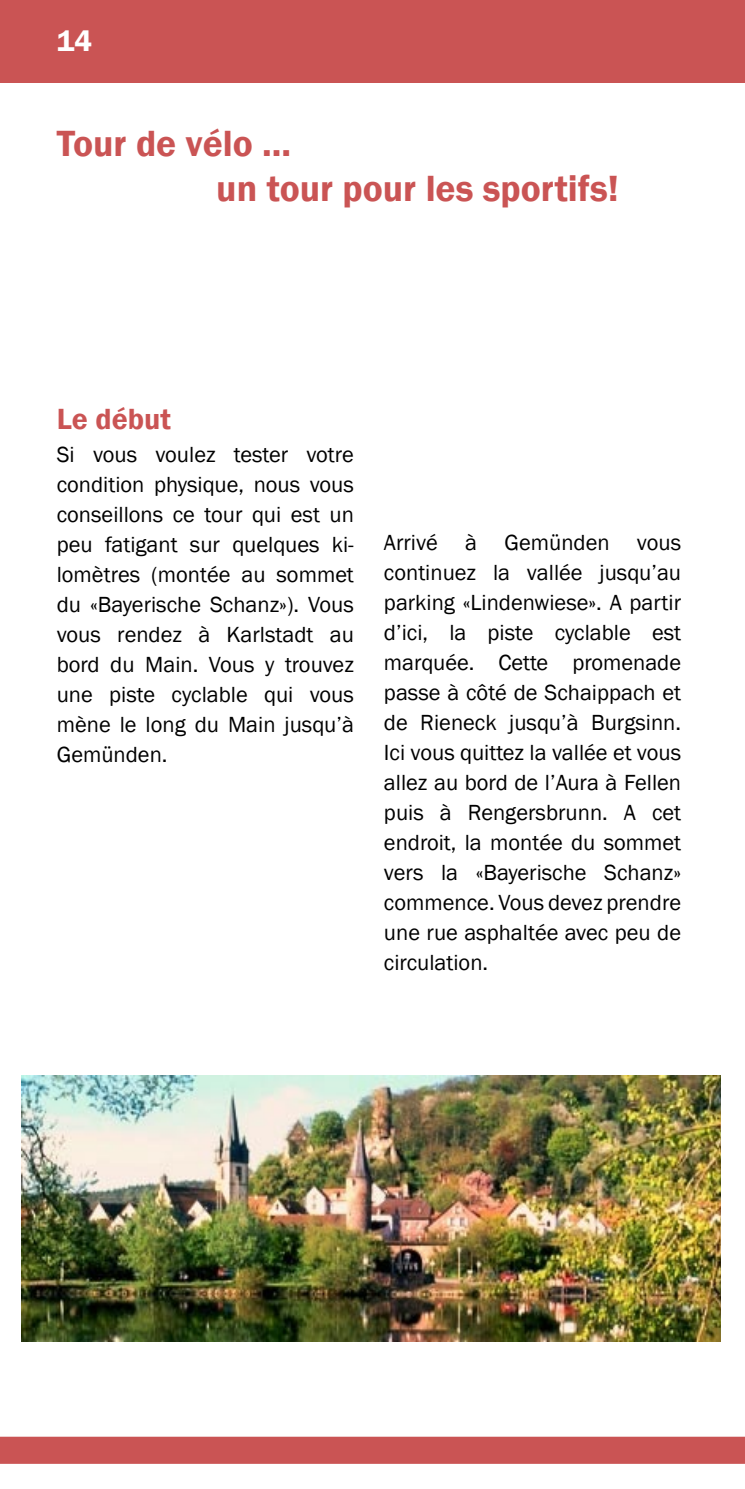
<style>
.page{position:relative;width:745px;height:1489px;background:#fff}
.page>*{position:absolute;margin:0;border:0;box-sizing:border-box;transform-origin:0 0}
.t1{font:600 37.5px/45px "Franklin Gothic";color:#ca5454}
.t2{font:600 30px "Franklin Gothic";color:#ca5454}
.t3{font:600 30px "Franklin Gothic";color:#fff}
.t4{font:22.5px/30px "Franklin Gothic";color:#000;text-align:justify}
</style>
<div class="page">
<img style="left:0;top:1303px;width:744px;height:161px">
<div style="left:0;top:0;width:744px;height:82px;background:#ca5454"></div>
<img style="left:21px;top:1075px;width:698px;height:266px">
<h2 class="t3" style="left:57px;top:22px;width:36px">14</h2>
<h1 class="t1" style="left:216px;top:121px;width:404px;text-indent:-159px">Tour de vélo ...<br>un tour pour les sportifs!</h1>
<h2 class="t2" style="left:57px;top:400px;width:116px">Le début</h2>
<p class="t4" style="left:57px;top:439px;width:298px">Si vous voulez tester votre condition physique, nous vous conseillons ce tour qui est un peu fatigant sur quelques ki&shy;lomètres (montée au sommet du «Bayerische Schanz»). Vous vous rendez à Karlstadt au bord du Main. Vous y trouvez une piste cyclable qui vous mène le long du Main jusqu’à Gemünden.</p>
<p class="t4" style="left:384px;top:527px;width:298px">Arrivé à Gemünden vous continuez la vallée jusqu’au parking «Lindenwiese». A partir d’ici, la piste cyclable est marquée. Cette promenade passe à côté de Schaippach et de Rieneck jusqu’à Burgsinn.<br>Ici vous quittez la vallée et vous allez au bord de l’Aura à Fellen puis à Rengersbrunn. A cet endroit, la montée du sommet vers la «Bayerische Schanz» commence. Vous devez prendre une rue asphaltée avec peu de circulation.</p>
</div>
